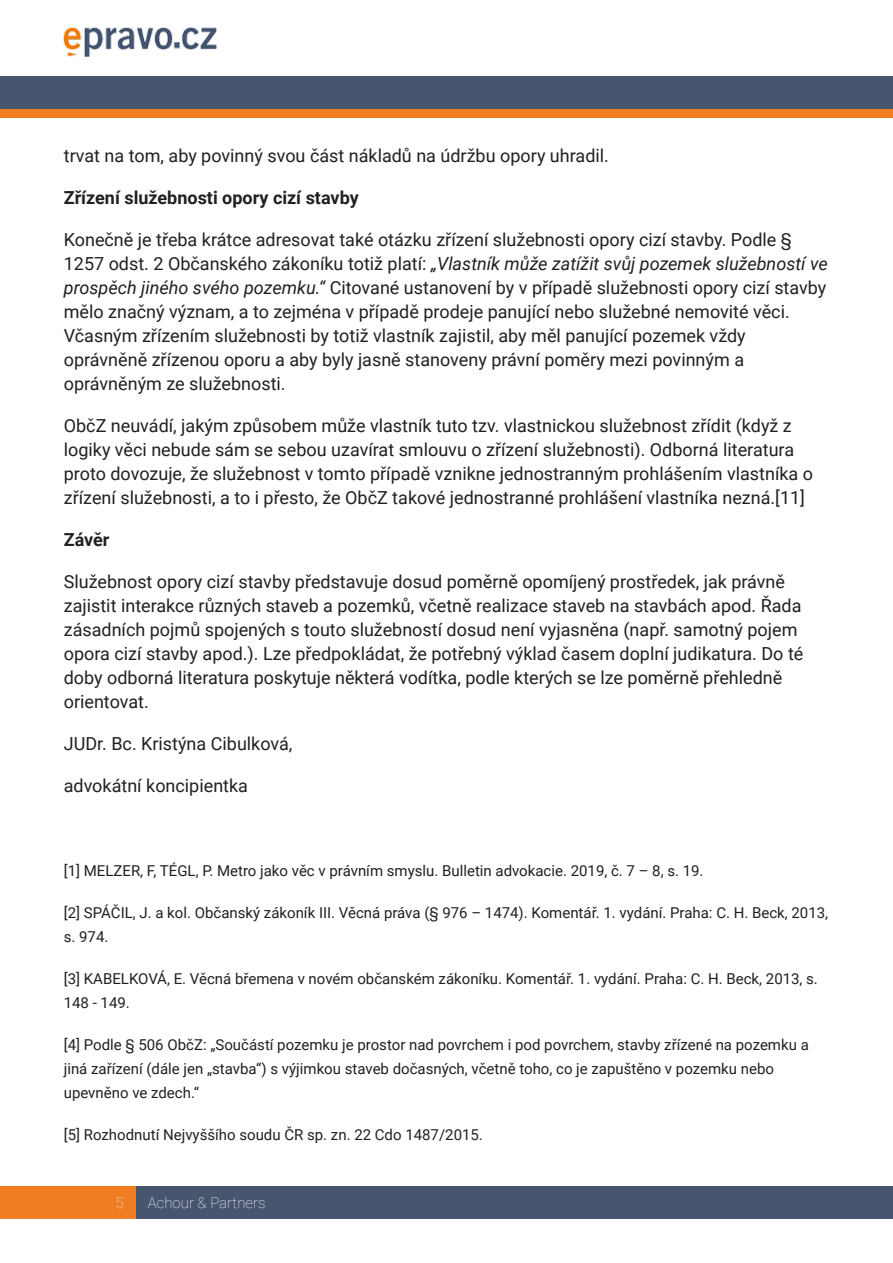
<style>
.page{position:relative;width:893px;height:1263px;background:#fff}
.page>*{position:absolute;margin:0;border:0;box-sizing:border-box;transform-origin:0 0}
.t1{font:18px/24px "Roboto";color:#231f20}
.t2{font:700 18px "Roboto";color:#231f20}
.t3{font:15px/24px "Roboto";color:#231f20}
.t4{font:100 15px "Roboto";color:#fff}
.t5{font:100 15px "Roboto";color:#e7e8e9}
.s1{font-style:italic}
</style>
<div class="page">
<div style="left:0;top:76px;width:893px;height:42px;background:#f17d22"></div>
<div style="left:0;top:76px;width:893px;height:32px;background:#48556e"></div>
<div style="left:135px;top:1186px;width:758px;height:32px;background:#48556e"></div>
<img style="left:64px;top:28px;width:153px;height:28px">
<div style="left:0;top:1187px;width:135px;height:32px;background:#f17d22"></div>
<p class="t1" style="left:64px;top:146px;width:547px">trvat na tom, aby povinný svou část nákladů na údržbu opory uhradil.</p>
<p class="t2" style="left:64px;top:191px;width:296px">Zřízení služebnosti opory cizí stavby</p>
<p class="t1" style="left:64px;top:230px;width:766px">Konečně je třeba krátce adresovat také otázku zřízení služebnosti opory cizí stavby. Podle § 1257 odst. 2 Občanského zákoníku totiž platí: <span class="s1">„Vlastník může zatížit svůj pozemek služebností ve prospěch jiného svého pozemku.“</span> Citované ustanovení by v případě služebnosti opory cizí stavby mělo značný význam, a to zejména v případě prodeje panující nebo služebné nemovité věci.<br>Včasným zřízením služebnosti by totiž vlastník zajistil, aby měl panující pozemek vždy oprávněně zřízenou oporu a aby byly jasně stanoveny právní poměry mezi povinným a oprávněným ze služebnosti.</p>
<p class="t1" style="left:64px;top:416px;width:751px">ObčZ neuvádí, jakým způsobem může vlastník tuto tzv. vlastnickou služebnost zřídit (když z logiky věci nebude sám se sebou uzavírat smlouvu o zřízení služebnosti). Odborná literatura proto dovozuje, že služebnost v tomto případě vznikne jednostranným prohlášením vlastníka o zřízení služebnosti, a to i přesto, že ObčZ takové jednostranné prohlášení vlastníka nezná.[11]</p>
<p class="t2" style="left:64px;top:533px;width:47px">Závěr</p>
<p class="t1" style="left:64px;top:572px;width:741px">Služebnost opory cizí stavby představuje dosud poměrně opomíjený prostředek, jak právně zajistit interakce různých staveb a pozemků, včetně realizace staveb na stavbách apod. Řada zásadních pojmů spojených s touto služebností dosud není vyjasněna (např. samotný pojem opora cizí stavby apod.). Lze předpokládat, že potřebný výklad časem doplní judikatura. Do té doby odborná literatura poskytuje některá vodítka, podle kterých se lze poměrně přehledně orientovat.</p>
<p class="t1" style="left:64px;top:734px;width:230px">JUDr. Bc. Kristýna Cibulková,</p>
<p class="t1" style="left:64px;top:776px;width:186px">advokátní koncipientka</p>
<p class="t3" style="left:64px;top:861px;width:641px">[1] MELZER, F, TÉGL, P. Metro jako věc v právním smyslu. Bulletin advokacie. 2019, č. 7 – 8, s. 19.</p>
<p class="t3" style="left:64px;top:903px;width:766px">[2] SPÁČIL, J. a kol. Občanský zákoník III. Věcná práva (§ 976 – 1474). Komentář. 1. vydání. Praha: C. H. Beck, 2013, s. 974.</p>
<p class="t3" style="left:64px;top:969px;width:756px">[3] KABELKOVÁ, E. Věcná břemena v novém občanském zákoníku. Komentář. 1. vydání. Praha: C. H. Beck, 2013, s.<br>148 - 149.</p>
<p class="t3" style="left:64px;top:1035px;width:747px">[4] Podle § 506 ObčZ: „Součástí pozemku je prostor nad povrchem i pod povrchem, stavby zřízené na pozemku a jiná zařízení (dále jen „stavba“) s výjimkou staveb dočasných, včetně toho, co je zapuštěno v pozemku nebo upevněno ve zdech.“</p>
<p class="t3" style="left:64px;top:1125px;width:421px">[5] Rozhodnutí Nejvyššího soudu ČR sp. zn. 22 Cdo 1487/2015.</p>
<p class="t5" style="left:115px;top:1197px;width:10px">5</p>
<p class="t4" style="left:148px;top:1197px;width:119px">Achour &amp; Partners</p>
</div>
